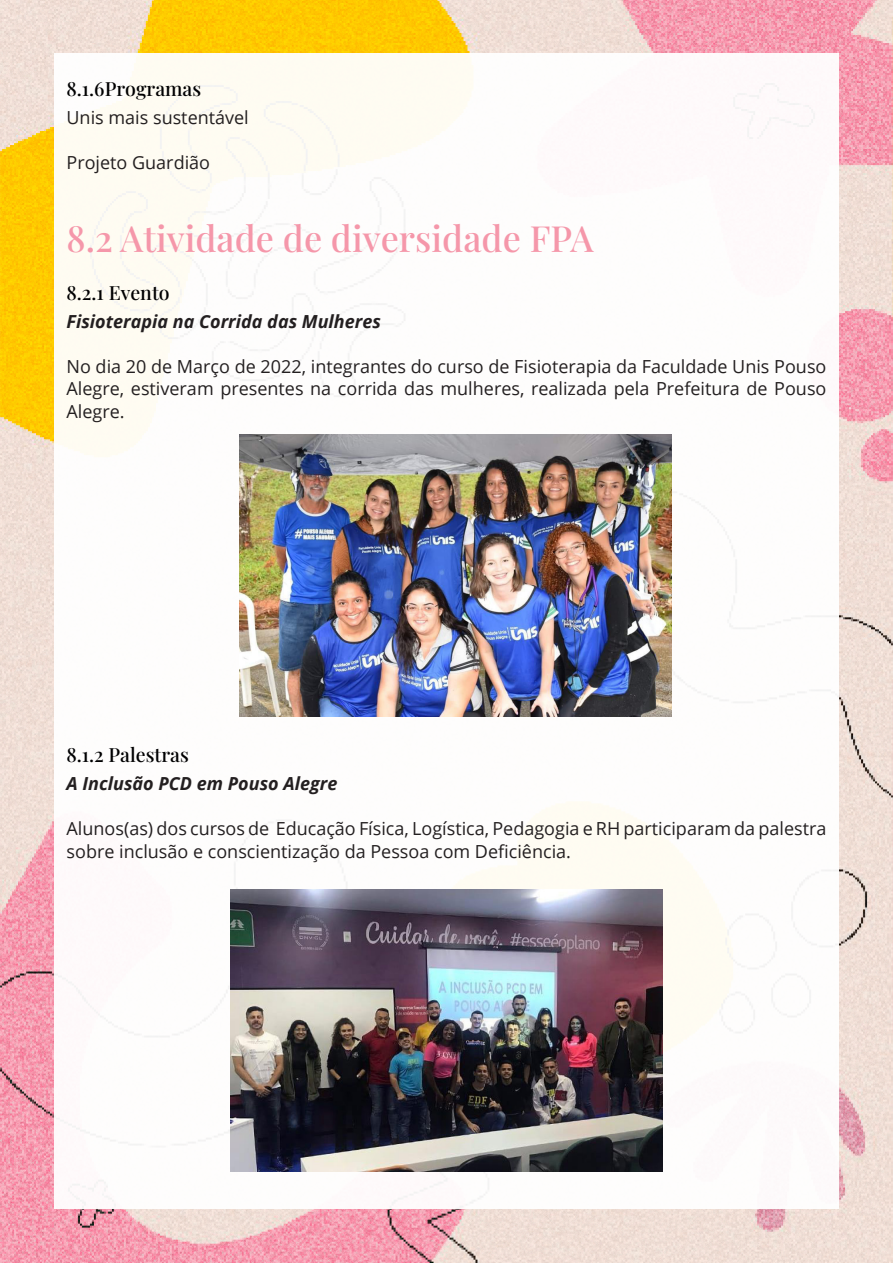
<style>
.page{position:relative;width:893px;height:1263px;background:#fff}
.page>*{position:absolute;margin:0;border:0;box-sizing:border-box;transform-origin:0 0}
.Estilo_de_parágrafo_2{font:36px "Playfair Display";color:#f597aa}
.Estilo_de_parágrafo_2-2{font:19.5px "Playfair Display";color:#000001}
.Estilo_de_parágrafo_5{font:18px/22.5px "Open Sans";color:#231f20}
.Estilo_de_parágrafo_5-2{font:italic 700 18px "Open Sans";color:#231f20}
</style>
<div class="page">
<img style="left:0;top:0;width:893px;height:1263px">
<div style="left:54px;top:53px;width:785px;height:1156px;background:#fff"></div>
<img style="left:240px;top:434px;width:432px;height:282px">
<img style="left:230px;top:890px;width:433px;height:282px">
<p class="Estilo_de_parágrafo_2-2" style="left:67px;top:73px;width:136px">8.1.6Programas</p>
<p class="Estilo_de_parágrafo_5" style="left:67px;top:105px;width:184px">Unis mais sustentável</p>
<p class="Estilo_de_parágrafo_5" style="left:67px;top:150px;width:145px">Projeto Guardião</p>
<p class="Estilo_de_parágrafo_2" style="left:67px;top:211px;width:529px">8.2 Atividade de diversidade FPA</p>
<p class="Estilo_de_parágrafo_2-2" style="left:67px;top:277px;width:105px">8.2.1 Evento</p>
<p class="Estilo_de_parágrafo_5-2" style="left:67px;top:308px;width:316px">Fisioterapia na Corrida das Mulheres</p>
<p class="Estilo_de_parágrafo_5" style="left:67px;top:354px;width:761px;text-align:justify">No dia 20 de Março de 2022, integrantes do curso de Fisioterapia da Faculdade Unis Pouso Alegre, estiveram presentes na corrida das mulheres, realizada pela Prefeitura de Pouso Alegre.</p>
<p class="Estilo_de_parágrafo_2-2" style="left:67px;top:739px;width:124px">8.1.2 Palestras</p>
<p class="Estilo_de_parágrafo_5-2" style="left:67px;top:771px;width:272px">A Inclusão PCD em Pouso Alegre</p>
<p class="Estilo_de_parágrafo_5" style="left:67px;top:817px;width:761px">Alunos(as) dos cursos de Educação Física, Logística, Pedagogia e RH participaram da palestra sobre inclusão e conscientização da Pessoa com Deficiência.</p>
</div>
